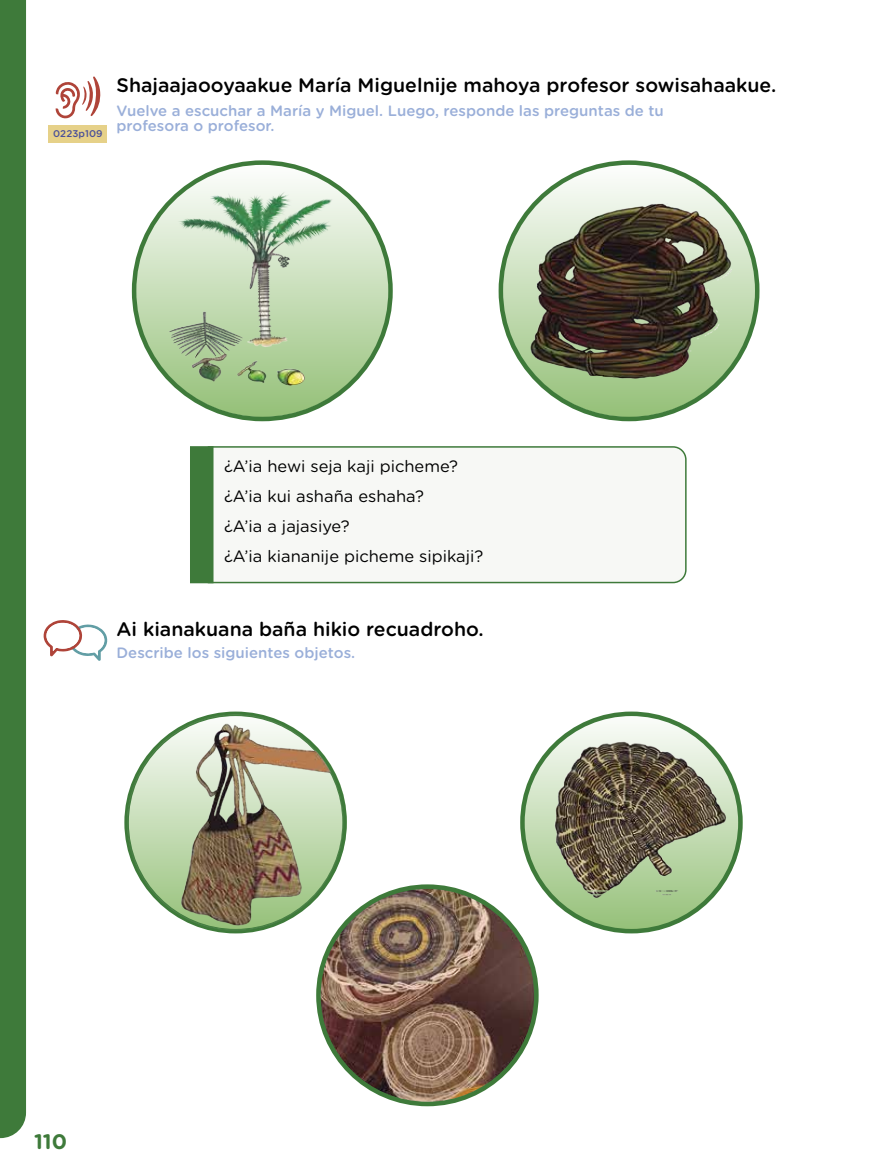
<style>
.page{position:relative;width:872px;height:1170px;background:#fff}
.page>*{position:absolute;margin:0;border:0;box-sizing:border-box;transform-origin:0 0}
.t1{font:700 21px "Gotham Rounded";color:#3e7a3a}
.t2{font:500 19.5px "Gotham Rounded";color:#000}
.t3{font:16.5px/30px "Gotham Rounded";color:#000}
.t4{font:500 15px/15px "Gotham Rounded";color:#9aafd9}
.t5{font:500 9.75px "Gotham Rounded";letter-spacing:.01em;color:#4a5099}
</style>
<div class="page">
<div style="left:0;top:0;width:26px;height:1137px;background:#3e7a3a"></div>
<img style="left:316px;top:885px;width:270px;height:222px">
<div style="left:207px;top:446px;width:480px;height:138px;background:#f7f8f5"></div>
<div style="left:191px;top:447px;width:22px;height:135px;background:#3e7a3a"></div>
<div style="left:190px;top:446px;width:23px;height:137px;border:2px solid #3e7a3a"></div>
<svg style="left:136px;top:164px;width:253px;height:253px;fill:#9cc481"></svg>
<svg style="left:502px;top:164px;width:253px;height:253px"></svg>
<img style="left:134px;top:180px;width:256px;height:215px">
<img style="left:503px;top:193px;width:254px;height:195px">
<svg style="left:522px;top:711px;width:220px;height:220px"></svg>
<img style="left:124px;top:711px;width:247px;height:231px">
<img style="left:525px;top:737px;width:217px;height:165px">
<div style="left:49px;top:125px;width:58px;height:17px;background:#e6d189"></div>
<svg style="left:56px;top:76px;width:45px;height:43px"></svg>
<svg style="left:44px;top:620px;width:63px;height:41px"></svg>
<p class="t5" style="left:53px;top:126px;width:51px">0223p109</p>
<h2 class="t2" style="left:117px;top:71px;width:661px">Shajaajaooyaakue María Miguelnije mahoya profesor sowisahaakue.</h2>
<p class="t4" style="left:117px;top:103px;width:549px">Vuelve a escuchar a María y Miguel. Luego, responde las preguntas de tu profesora o profesor.</p>
<p class="t3" style="left:224px;top:450px;width:261px">¿A’ia hewi seja kaji picheme? ¿A’ia kui ashaña eshaha?<br>¿A’ia a jajasiye?<br>¿A’ia kiananije picheme sipikaji?</p>
<h2 class="t2" style="left:117px;top:615px;width:369px">Ai kianakuana baña hikio recuadroho.</h2>
<p class="t4" style="left:117px;top:644px;width:240px">Describe los siguientes objetos.</p>
<h1 class="t1" style="left:34px;top:1125px;width:35px">110</h1>
</div>
